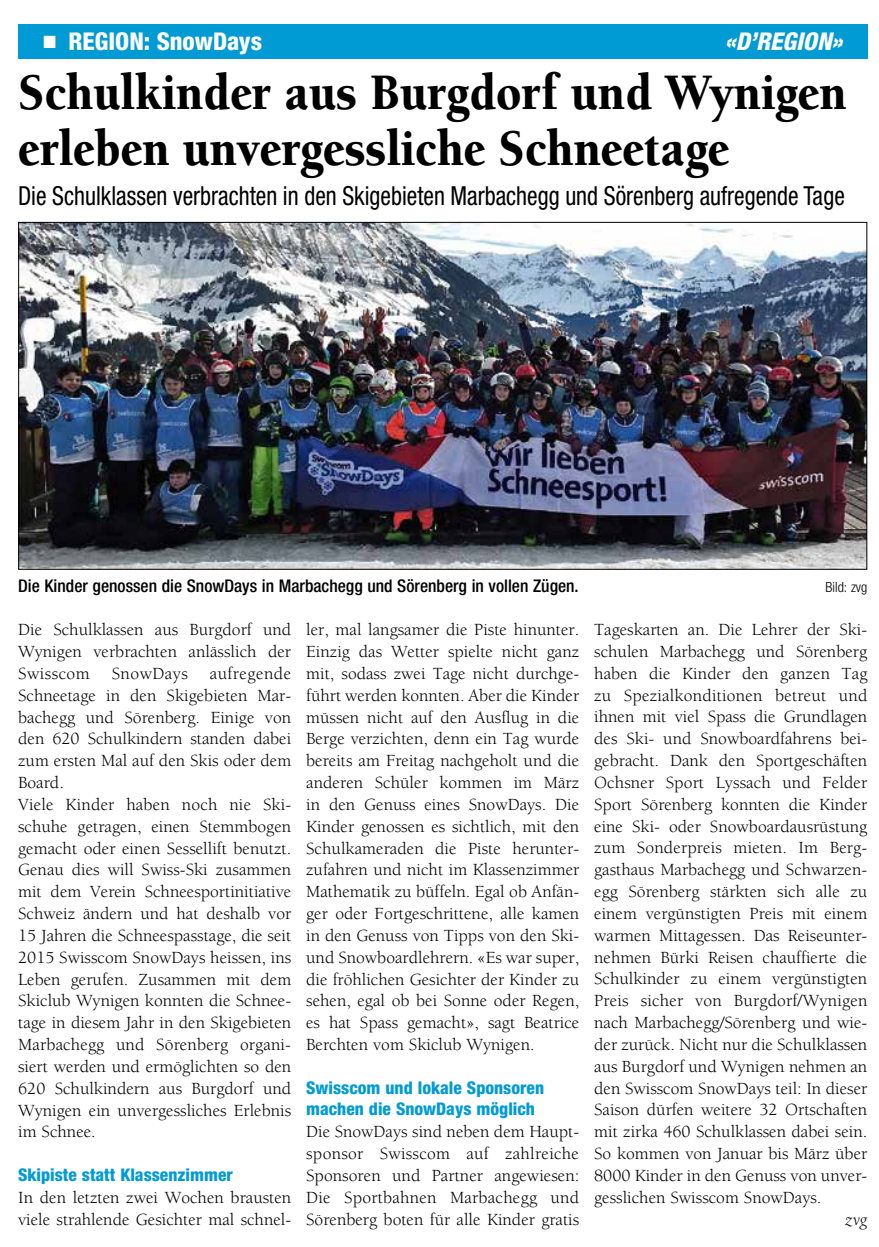
<style>
.page{position:relative;width:879px;height:1247px;background:#fff}
.page>*{position:absolute;margin:0;border:0;box-sizing:border-box;transform-origin:0 0}
.t1{font:900 52.5px/56px "Berkeley";color:#000;scale:.9 1}
.t2{font:condensed 26.25px "Helvetica Neue";color:#000;scale:.9 1}
.t3{font:800 condensed 24.5px "Helvetica Neue";color:#fff}
.t4{font:italic 800 condensed 24.5px "Helvetica Neue";color:#fff}
.t5{font:17.5px/21.9px "Berkeley";color:#000;text-align:justify}
.t6{font:800 condensed 17.5px/21.9px "Helvetica Neue";color:#009bd5}
.t7{font:500 condensed 17.5px "Helvetica Neue";color:#000}
.t8{font:17.5px "Berkeley";letter-spacing:.025em;color:#000}
.t9{font:italic 17.5px "Berkeley";color:#000}
.t10{font:300 condensed 14px "Helvetica Neue";color:#000}
.s1{font-family:"Mathematical Pi Six";font-weight:400;font-stretch:normal;font-size:17.5px}
</style>
<div class="page">
<div style="left:18px;top:24px;width:848px;height:35px;background:#009bd5"></div>
<img style="left:20px;top:224px;width:844px;height:344px">
<h3 class="t3" style="left:43px;top:26px;width:220px"><span class="s1">j</span> REGION: SnowDays</h3>
<h3 class="t4" style="left:724px;top:26px;width:119px">«D’REGION»</h3>
<h1 class="t1" style="left:18px;top:66px;width:921px">Schulkinder aus Burgdorf und Wynigen erleben unvergessliche Schneetage</h1>
<h2 class="t2" style="left:18px;top:181px;width:919px">Die Schulklassen verbrachten in den Skigebieten Marbachegg und Sörenberg aufregende Tage</h2>
<p class="t7" style="left:18px;top:575px;width:562px">Die Kinder genossen die SnowDays in Marbachegg und Sörenberg in vollen Zügen.</p>
<p class="t10" style="left:825px;top:578px;width:43px">Bild: zvg</p>
<p class="t5" style="left:18px;top:619px;width:274px">Die Schulklassen aus Burgdorf und Wynigen verbrachten anlässlich der Swisscom</p>
<p class="t5" style="left:18px;top:663px;width:275px;text-align:left;text-indent:192px">aufregende<br>Schneetage in den Skigebieten Mar&shy;bachegg und Sörenberg. Einige von den 620 Schulkindern standen dabei zum ersten Mal auf den Skis oder dem<br>Board.<br>Viele Kinder haben noch nie Ski&shy;schuhe getragen, einen Stemmbogen gemacht oder einen Sessellift benutzt.<br>Genau dies will Swiss-Ski zusammen mit dem Verein Schneesportinitiative<br>Schweiz ändern und hat deshalb vor<br>15 Jahren die Schneespasstage, die seit<br>2015 Swisscom SnowDays heissen, ins<br>Leben gerufen. Zusammen mit dem<br>Skiclub Wynigen konnten die Schnee&shy;tage in diesem Jahr in den Skigebieten<br>Marbachegg und Sörenberg organi&shy;siert werden und ermöglichten so den<br>620 Schulkindern aus Burgdorf und<br>Wynigen ein unvergessliches Erlebnis im Schnee.</p>
<p class="t6" style="left:18px;top:1163px;width:216px">Skipiste statt Klassenzimmer</p>
<p class="t5" style="left:18px;top:1186px;width:274px">In den letzten zwei Wochen brausten viele strahlende Gesichter mal schnel-</p>
<p class="t8" style="left:112px;top:664px;width:78px">SnowDays</p>
<p class="t5" style="left:306px;top:619px;width:274px">ler, mal langsamer die Piste hinunter.<br>Einzig das Wetter spielte nicht ganz mit, sodass zwei Tage nicht durchge&shy;führt werden konnten. Aber die Kinder müssen nicht auf den Ausflug in die Berge verzichten, denn ein Tag wurde bereits am Freitag nachgeholt und die anderen Schüler kommen im März in den Genuss eines SnowDays. Die Kinder genossen es sichtlich, mit den Schulkameraden die Piste herunter&shy;zufahren und nicht im Klassenzimmer Mathematik zu büffeln. Egal ob Anfän&shy;ger oder Fortgeschrittene, alle kamen in den Genuss von Tipps von den Ski&shy;und Snowboardlehrern. «Es war super, die fröhlichen Gesichter der Kinder zu sehen, egal ob bei Sonne oder Regen, es hat Spass gemacht», sagt Beatrice Berchten vom Skiclub Wynigen.</p>
<p class="t6" style="left:306px;top:1076px;width:239px">Swisscom und lokale Sponsoren machen die SnowDays möglich</p>
<p class="t5" style="left:306px;top:1121px;width:274px">Die SnowDays sind neben dem Haupt&shy;sponsor Swisscom auf zahlreiche Sponsoren und Partner angewiesen:<br>Die Sportbahnen Marbachegg und Sörenberg boten für alle Kinder gratis</p>
<p class="t5" style="left:594px;top:619px;width:275px">Tageskarten an. Die Lehrer der Ski&shy;schulen Marbachegg und Sörenberg haben die Kinder den ganzen Tag zu Spezialkonditionen betreut und ihnen mit viel Spass die Grundlagen des Ski- und Snowboardfahrens bei&shy;gebracht. Dank den Sportgeschäften Ochsner Sport Lyssach und Felder Sport Sörenberg konnten die Kinder eine Ski- oder Snowboardausrüstung zum Sonderpreis mieten. Im Berg&shy;gasthaus Marbachegg und Schwarzen&shy;egg Sörenberg stärkten sich alle zu einem vergünstigten Preis mit einem warmen Mittagessen. Das Reiseunter&shy;nehmen Bürki Reisen chauffierte die Schulkinder zu einem vergünstigten Preis sicher von Burgdorf/Wynigen nach Marbachegg/Sörenberg und wie&shy;der zurück. Nicht nur die Schulklassen aus Burgdorf und Wynigen nehmen an den Swisscom SnowDays teil: In dieser Saison dürfen weitere 32 Ortschaften mit zirka 460 Schulklassen dabei sein.<br>So kommen von Januar bis März über 8000 Kinder in den Genuss von unver&shy;gesslichen Swisscom SnowDays.</p>
<p class="t9" style="left:844px;top:1209px;width:24px">zvg</p>
</div>
